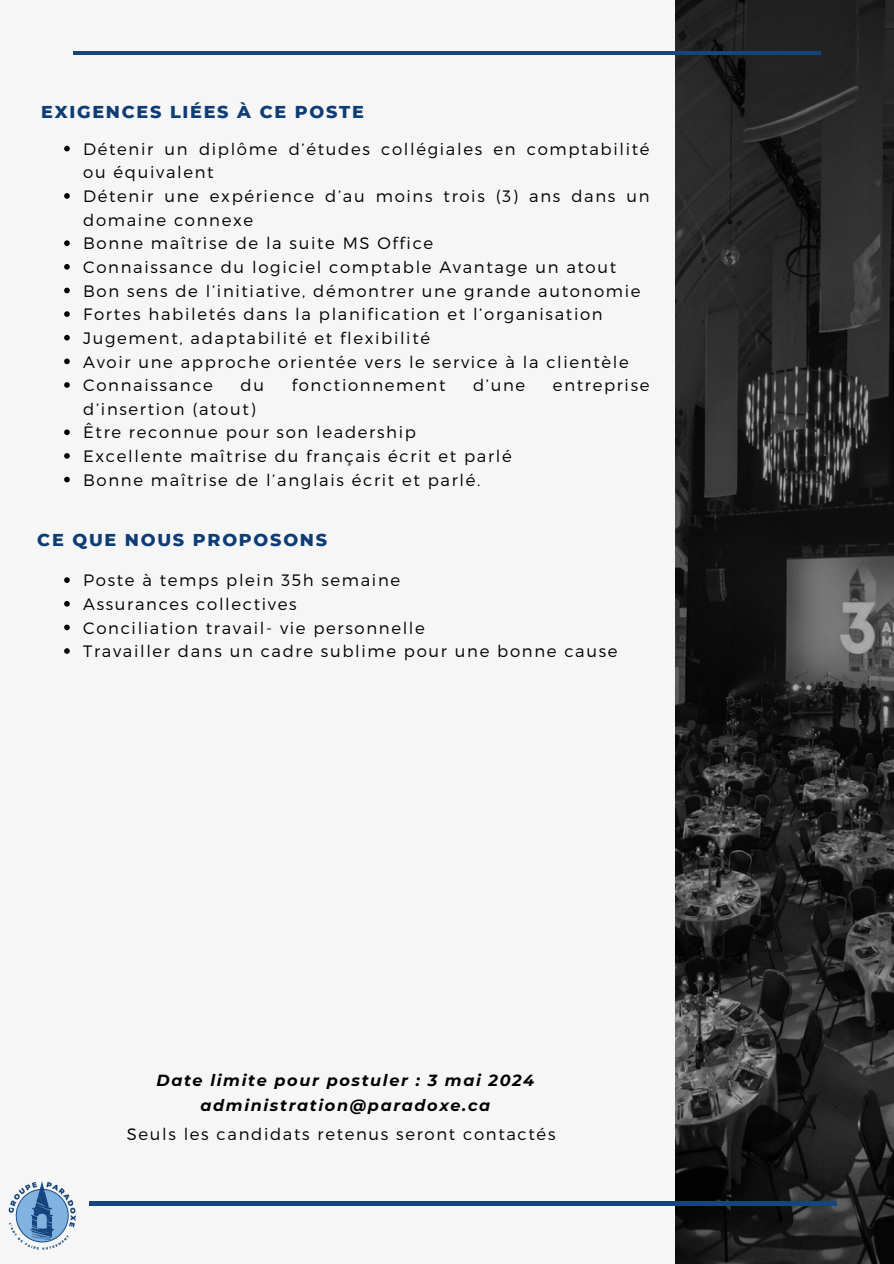
<style>
.page{position:relative;width:894px;height:1264px;background:#fff}
.page>*{position:absolute;margin:0;border:0;box-sizing:border-box;transform-origin:0 0}
.t1{font:800 17.55px "Montserrat";letter-spacing:.1em;color:#0e3d76}
.t2{font:300 16.5px/23.7px "Montserrat";letter-spacing:.1em;color:#000}
.t3{font:italic 700 16.05px/25px "Montserrat";letter-spacing:.1em;color:#000;text-align:center}
</style>
<div class="page">
<div style="left:0;top:0;width:893px;height:1263px;background:#f6f6f6"></div>
<img style="left:675px;top:0;width:218px;height:1263px">
<hr style="left:73px;top:51px;width:747px;height:4px;background:#15457d">
<hr style="left:89px;top:1201px;width:747px;height:4px;background:#15457d">
<svg style="left:64px;top:146px;width:6px;height:5px"></svg>
<svg style="left:64px;top:193px;width:6px;height:6px"></svg>
<svg style="left:64px;top:240px;width:6px;height:6px"></svg>
<svg style="left:64px;top:264px;width:6px;height:6px"></svg>
<svg style="left:64px;top:288px;width:6px;height:5px"></svg>
<svg style="left:64px;top:311px;width:6px;height:6px"></svg>
<svg style="left:64px;top:335px;width:6px;height:5px"></svg>
<svg style="left:64px;top:358px;width:6px;height:6px"></svg>
<svg style="left:64px;top:382px;width:6px;height:6px"></svg>
<svg style="left:64px;top:429px;width:6px;height:6px"></svg>
<svg style="left:64px;top:453px;width:6px;height:6px"></svg>
<svg style="left:64px;top:477px;width:6px;height:5px"></svg>
<img style="left:8px;top:1181px;width:68px;height:69px">
<svg style="left:64px;top:577px;width:6px;height:6px"></svg>
<svg style="left:64px;top:601px;width:6px;height:5px"></svg>
<svg style="left:64px;top:624px;width:6px;height:6px"></svg>
<svg style="left:64px;top:648px;width:6px;height:6px"></svg>
<p class="t1" style="left:41px;top:101px;width:324px">EXIGENCES LIÉES À CE POSTE</p>
<h1 class="t2" style="left:83px;top:136px;width:567px">Détenir un diplôme d’études collégiales en comptabilité ou équivalent</h1>
<p class="t2" style="left:83px;top:183px;width:567px">Détenir une expérience d’au moins trois (3) ans dans un domaine connexe</p>
<p class="t2" style="left:83px;top:231px;width:351px">Bonne maîtrise de la suite MS Office</p>
<p class="t2" style="left:83px;top:254px;width:534px">Connaissance du logiciel comptable Avantage un atout</p>
<p class="t2" style="left:83px;top:278px;width:558px">Bon sens de l’initiative, démontrer une grande autonomie</p>
<p class="t2" style="left:83px;top:302px;width:521px">Fortes habiletés dans la planification et l’organisation</p>
<p class="t2" style="left:83px;top:325px;width:348px">Jugement, adaptabilité et flexibilité</p>
<p class="t2" style="left:83px;top:349px;width:547px">Avoir une approche orientée vers le service à la clientèle</p>
<p class="t2" style="left:83px;top:372px;width:131px">Connaissance</p>
<p class="t2" style="left:240px;top:372px;width:25px">du</p>
<p class="t2" style="left:292px;top:372px;width:155px">fonctionnement</p>
<p class="t2" style="left:473px;top:372px;width:54px">d’une</p>
<p class="t2" style="left:553px;top:372px;width:98px">entreprise</p>
<p class="t2" style="left:83px;top:396px;width:174px">d’insertion (atout)</p>
<p class="t2" style="left:83px;top:420px;width:334px">Être reconnue pour son leadership</p>
<p class="t2" style="left:83px;top:443px;width:430px">Excellente maîtrise du français écrit et parlé</p>
<p class="t2" style="left:83px;top:467px;width:398px">Bonne maîtrise de l’anglais écrit et parlé.</p>
<h1 class="t1" style="left:37px;top:529px;width:291px">CE QUE NOUS PROPOSONS</h1>
<p class="t2" style="left:83px;top:567px;width:318px">Poste à temps plein 35h semaine</p>
<p class="t2" style="left:83px;top:591px;width:215px">Assurances collectives</p>
<p class="t2" style="left:83px;top:615px;width:343px">Conciliation travail- vie personnelle</p>
<p class="t2" style="left:83px;top:638px;width:535px">Travailler dans un cadre sublime pour une bonne cause</p>
<h2 class="t3" style="left:156px;top:1067px;width:379px">Date limite pour postuler : 3 mai 2024 administration@paradoxe.ca</h2>
<p class="t2" style="left:127px;top:1121px;width:430px">Seuls les candidats retenus seront contactés</p>
</div>
